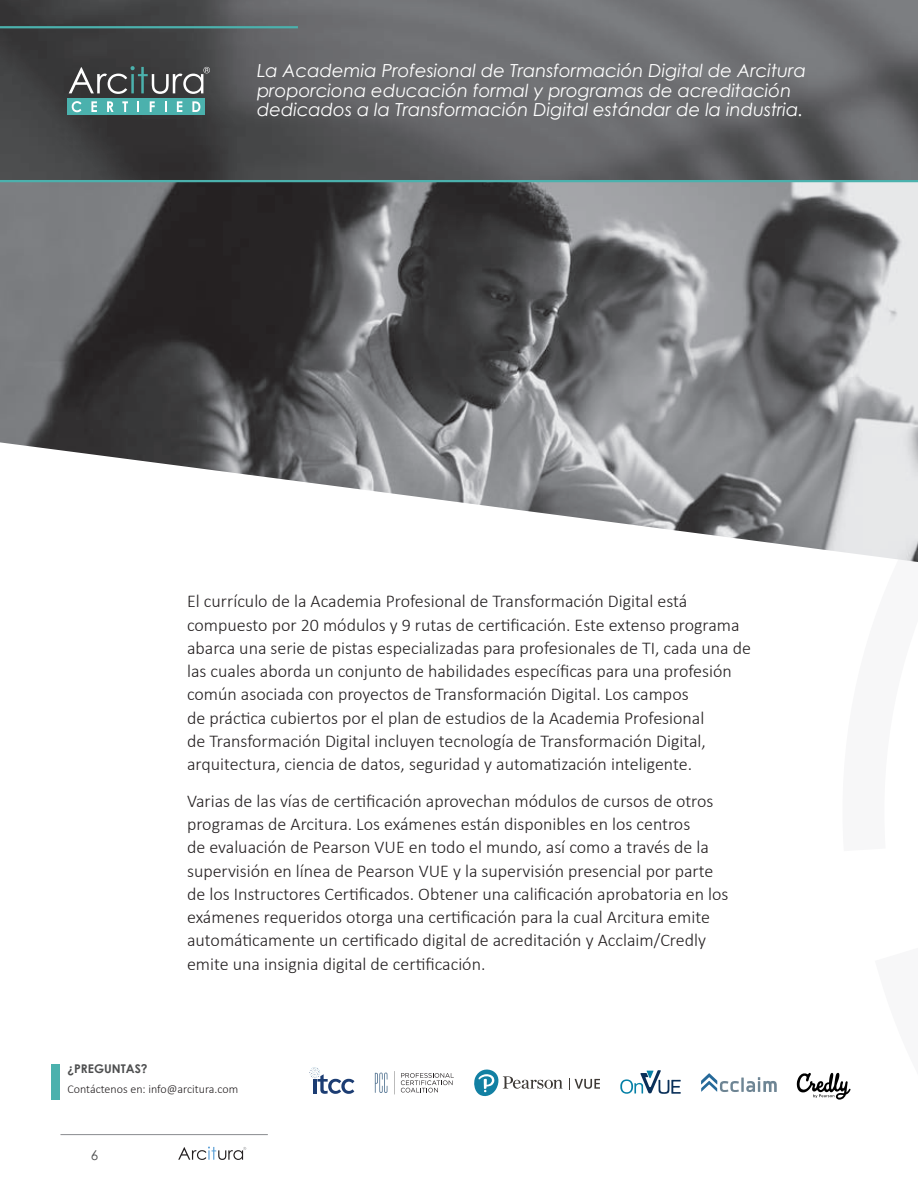
<style>
.page{position:relative;width:918px;height:1188px;background:#fff}
.page>*{position:absolute;margin:0;border:0;box-sizing:border-box;transform-origin:0 0}
.t1{font:300 18px/23.2px "Calibri";color:#231f20}
.Header_2{font:italic 18px/19.5px "Century Gothic";color:#fff}
.t2{font:13.5px "Century Gothic";color:#4e4f50}
.t3{font:300 12px "Calibri";color:#231f20}
.t4{font:700 12px "Century Gothic";color:#4e4f50}
</style>
<div class="page">
<hr style="left:60px;top:1134px;width:208px;height:1px;background:#95979a">
<svg style="left:178px;top:1147px;width:68px;height:13px"></svg>
<img style="left:0;top:0;width:918px;height:562px">
<hr style="left:0;top:26px;width:298px;height:2px;background:#4bb1ad">
<hr style="left:0;top:180px;width:918px;height:2px;background:#4bb1ad">
<div style="left:68px;top:98px;width:137px;height:17px;background:#4bb1ad"></div>
<svg style="left:69px;top:66px;width:141px;height:28px"></svg>
<svg style="left:72px;top:101px;width:9px;height:11px"></svg>
<svg style="left:91px;top:101px;width:6px;height:11px"></svg>
<svg style="left:107px;top:101px;width:7px;height:11px"></svg>
<svg style="left:122px;top:101px;width:6px;height:11px"></svg>
<svg style="left:137px;top:101px;width:2px;height:11px"></svg>
<svg style="left:150px;top:101px;width:5px;height:11px"></svg>
<svg style="left:177px;top:101px;width:5px;height:11px"></svg>
<svg style="left:192px;top:101px;width:8px;height:11px"></svg>
<div style="left:51px;top:1064px;width:9px;height:35px;background:#4bb1ad"></div>
<svg style="left:474px;top:1069px;width:89px;height:28px"></svg>
<svg style="left:569px;top:1078px;width:31px;height:11px"></svg>
<svg style="left:701px;top:1073px;width:76px;height:19px"></svg>
<svg style="left:620px;top:1070px;width:61px;height:24px"></svg>
<svg style="left:375px;top:1072px;width:13px;height:21px"></svg>
<svg style="left:394px;top:1071px;width:1px;height:24px"></svg>
<svg style="left:401px;top:1073px;width:53px;height:20px"></svg>
<svg style="left:309px;top:1067px;width:45px;height:27px"></svg>
<svg style="left:797px;top:1073px;width:54px;height:27px"></svg>
<p class="Header_2" style="left:257px;top:61px;width:550px">La Academia Profesional de Transformación Digital de Arcitura proporciona educación formal y programas de acreditación dedicados a la Transformación Digital estándar de la industria.</p>
<p class="t1" style="left:187px;top:589px;width:565px">El currículo de la Academia Profesional de Transformación Digital está compuesto por 20 módulos y 9 rutas de certificación. Este extenso programa abarca una serie de pistas especializadas para profesionales de TI, cada una de las cuales aborda un conjunto de habilidades específicas para una profesión común asociada con proyectos de Transformación Digital. Los campos<br>de práctica cubiertos por el plan de estudios de la Academia Profesional<br>de Transformación Digital incluyen tecnología de Transformación Digital, arquitectura, ciencia de datos, seguridad y automatización inteligente.</p>
<p class="t1" style="left:187px;top:788px;width:543px">Varias de las vías de certificación aprovechan módulos de cursos de otros programas de Arcitura. Los exámenes están disponibles en los centros<br>de evaluación de Pearson VUE en todo el mundo, así como a través de la supervisión en línea de Pearson VUE y la supervisión presencial por parte de los Instructores Certificados. Obtener una calificación aprobatoria en los exámenes requeridos otorga una certificación para la cual Arcitura emite automáticamente un certificado digital de acreditación y Acclaim/Credly emite una insignia digital de certificación.</p>
<p class="t4" style="left:68px;top:1059px;width:82px">¿PREGUNTAS?</p>
<p class="t3" style="left:68px;top:1082px;width:172px">Contáctenos en: info@arcitura.com</p>
<p class="t2" style="left:91px;top:1146px;width:9px">6</p>
</div>
